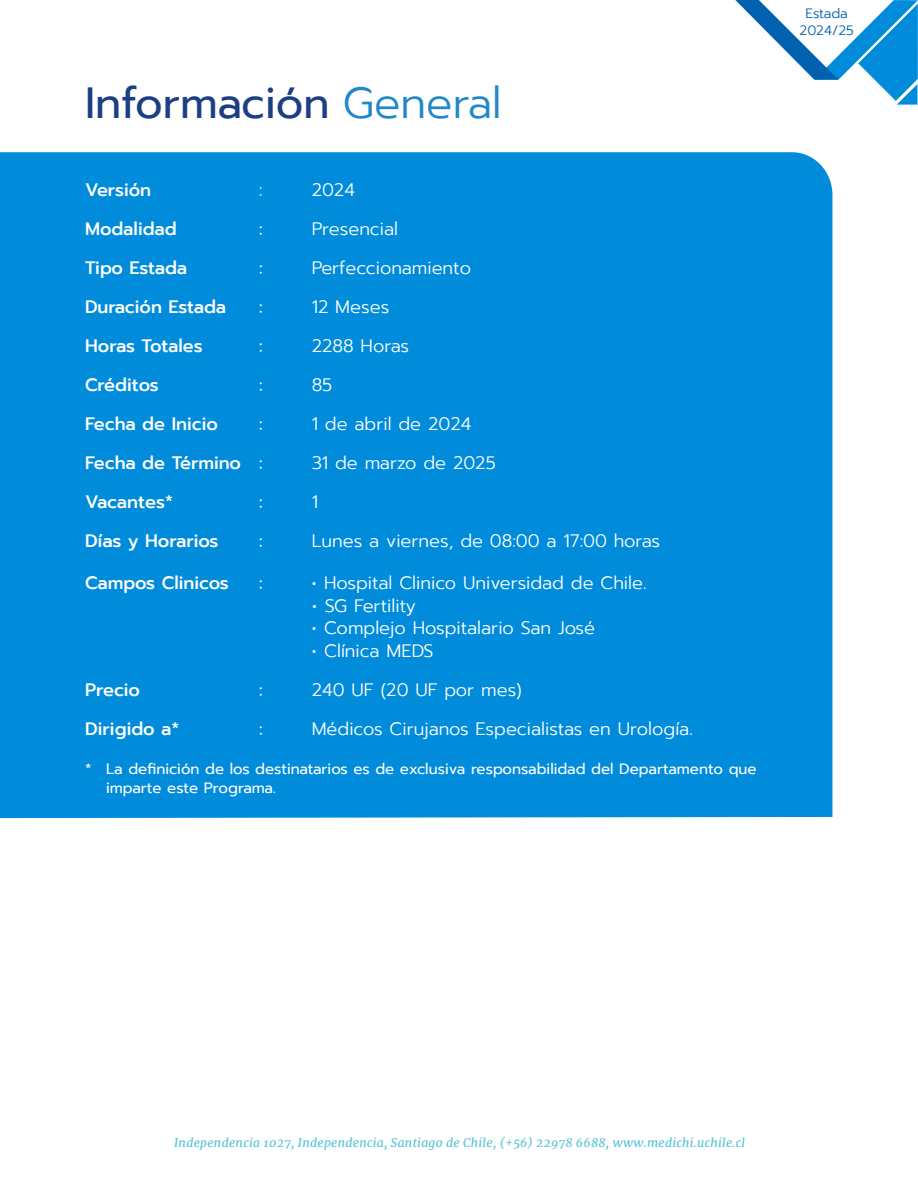
<style>
.page{position:relative;width:918px;height:1188px;background:#fff}
.page>*{position:absolute;margin:0;border:0;box-sizing:border-box;transform-origin:0 0}
.t1{font:43.5px "Prompt";color:#1c3f84}
.t2{font:300 18px "Prompt";color:#fff}
.t3{font:500 18px "Prompt";color:#fff}
.t4{font:18px "Prompt";color:#fff}
.t5{font:15px/19.5px "Prompt";color:#fff}
.t6{font:300 13.5px/16.2px "Prompt";color:#0061b0;text-align:center}
.t7{font:italic 12px "Merriweather";letter-spacing:.025em;color:#00a9c2}
.s1{font-weight:300;color:#2287c9}
.s2{font-weight:400}
</style>
<div class="page">
<svg style="left:735px;top:0;width:183px;height:105px"></svg>
<div style="left:0;top:152px;width:832px;height:666px;background:#008cdb"></div>
<h1 class="t1" style="left:85px;top:72px;width:418px">Información <span class="s1">General</span></h1>
<p class="t3" style="left:85px;top:177px;width:68px">Versión</p>
<p class="t2" style="left:259px;top:177px;width:5px">:</p>
<p class="t2" style="left:312px;top:177px;width:45px">2024</p>
<p class="t3" style="left:85px;top:216px;width:93px">Modalidad</p>
<p class="t4" style="left:259px;top:216px;width:5px">:</p>
<p class="t2" style="left:312px;top:216px;width:88px">Presencial</p>
<p class="t3" style="left:85px;top:255px;width:104px">Tipo Estada</p>
<p class="t4" style="left:259px;top:255px;width:5px">:</p>
<p class="t2" style="left:312px;top:255px;width:161px">Perfeccionamiento</p>
<p class="t3" style="left:85px;top:294px;width:143px">Duración Estada</p>
<p class="t4" style="left:259px;top:294px;width:5px">:</p>
<p class="t2" style="left:312px;top:294px;width:79px">12 Meses</p>
<p class="t3" style="left:85px;top:333px;width:119px">Horas Totales</p>
<p class="t4" style="left:259px;top:333px;width:5px">:</p>
<p class="t2" style="left:312px;top:333px;width:99px">2288 Horas</p>
<p class="t3" style="left:85px;top:372px;width:75px">Créditos</p>
<p class="t4" style="left:259px;top:372px;width:5px">:</p>
<p class="t2" style="left:312px;top:372px;width:22px">85</p>
<p class="t3" style="left:85px;top:411px;width:134px">Fecha de Inicio</p>
<p class="t4" style="left:259px;top:411px;width:5px">:</p>
<p class="t2" style="left:312px;top:411px;width:161px">1 de abril de 2024</p>
<p class="t3" style="left:85px;top:450px;width:179px">Fecha de Término <span class="s2">:</span></p>
<p class="t2" style="left:312px;top:450px;width:186px">31 de marzo de 2025</p>
<p class="t3" style="left:85px;top:489px;width:89px">Vacantes*</p>
<p class="t4" style="left:259px;top:489px;width:5px">:</p>
<p class="t2" style="left:312px;top:489px;width:8px">1</p>
<p class="t3" style="left:85px;top:528px;width:135px">Días y Horarios</p>
<p class="t4" style="left:259px;top:528px;width:5px">:</p>
<p class="t2" style="left:312px;top:528px;width:350px">Lunes a viernes, de 08:00 a 17:00 horas</p>
<p class="t3" style="left:85px;top:570px;width:145px">Campos Clinicos</p>
<p class="t4" style="left:259px;top:570px;width:5px">:</p>
<p class="t2" style="left:312px;top:570px;width:336px">• Hospital Clinico Universidad de Chile.</p>
<p class="t2" style="left:312px;top:593px;width:105px">• SG Fertility</p>
<p class="t2" style="left:312px;top:615px;width:285px">• Complejo Hospitalario San José</p>
<p class="t2" style="left:312px;top:638px;width:123px">• Clínica MEDS</p>
<p class="t3" style="left:85px;top:676px;width:56px">Precio</p>
<p class="t4" style="left:259px;top:677px;width:5px">:</p>
<p class="t2" style="left:312px;top:677px;width:212px">240 UF (20 UF por mes)</p>
<p class="t3" style="left:85px;top:715px;width:96px">Dirigido a*</p>
<p class="t4" style="left:259px;top:716px;width:5px">:</p>
<p class="t2" style="left:312px;top:716px;width:383px">Médicos Cirujanos Especialistas en Urología.</p>
<p class="t5" style="left:106px;top:759px;width:652px;text-indent:-21px">* La definición de los destinatarios es de exclusiva responsabilidad del Departamento que imparte este Programa.</p>
<p class="t6" style="left:800px;top:6px;width:56px">Estada<br>2024/25</p>
<p class="t7" style="left:174px;top:1134px;width:572px">Independencia 1027, Independencia, Santiago de Chile, (+56) 22978 6688, www.medichi.uchile.cl</p>
</div>
